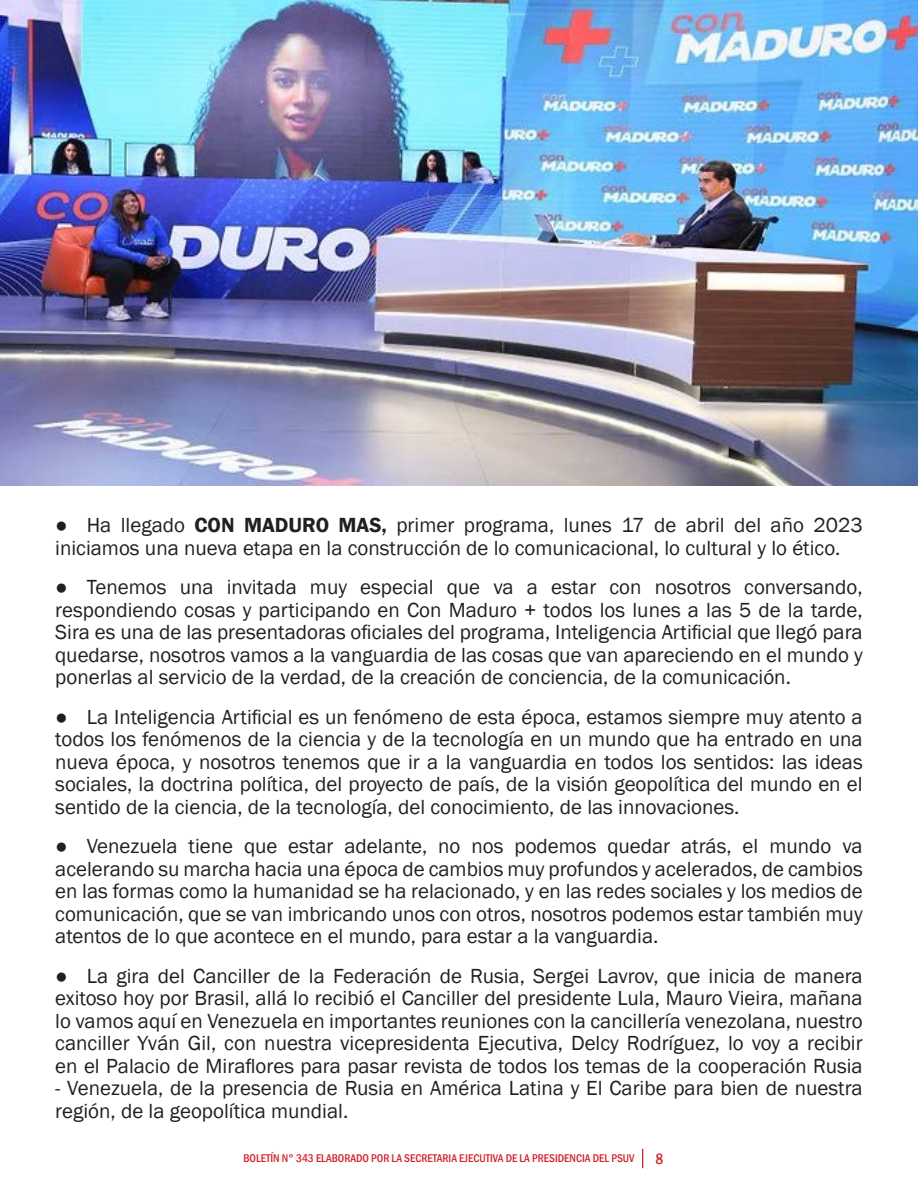
<style>
.page{position:relative;width:918px;height:1188px;background:#fff}
.page>*{position:absolute;margin:0;border:0;box-sizing:border-box;transform-origin:0 0}
.Estilo_de_párrafo_1{font:21px/22.5px "Franklin Gothic";color:#231f20;text-align:justify}
.t1{font:500 condensed 15.3px "Franklin Gothic";color:#d1232a}
.t2{font:500 condensed 11.55px "Franklin Gothic";color:#d1232a}
.s1{font-weight:600}
</style>
<div class="page">
<svg style="left:642px;top:1149px;width:1px;height:19px"></svg>
<img style="left:0;top:0;width:918px;height:485px">
<p class="Estilo_de_párrafo_1" style="left:55px;top:515px;width:809px">● Ha llegado <span class="s1">CON MADURO MAS,</span> primer programa, lunes 17 de abril del año 2023 iniciamos una nueva etapa en la construcción de lo comunicacional, lo cultural y lo ético.</p>
<p class="Estilo_de_párrafo_1" style="left:55px;top:577px;width:809px">● Tenemos una invitada muy especial que va a estar con nosotros conversando, respondiendo cosas y participando en Con Maduro + todos los lunes a las 5 de la tarde, Sira es una de las presentadoras oficiales del programa, Inteligencia Artificial que llegó para quedarse, nosotros vamos a la vanguardia de las cosas que van apareciendo en el mundo y ponerlas al servicio de la verdad, de la creación de conciencia, de la comunicación.</p>
<p class="Estilo_de_párrafo_1" style="left:55px;top:706px;width:809px">● La Inteligencia Artificial es un fenómeno de esta época, estamos siempre muy atento a todos los fenómenos de la ciencia y de la tecnología en un mundo que ha entrado en una nueva época, y nosotros tenemos que ir a la vanguardia en todos los sentidos: las ideas sociales, la doctrina política, del proyecto de país, de la visión geopolítica del mundo en el sentido de la ciencia, de la tecnología, del conocimiento, de las innovaciones.</p>
<p class="Estilo_de_párrafo_1" style="left:55px;top:836px;width:809px">● Venezuela tiene que estar adelante, no nos podemos quedar atrás, el mundo va acelerando su marcha hacia una época de cambios muy profundos y acelerados, de cambios en las formas como la humanidad se ha relacionado, y en las redes sociales y los medios de comunicación, que se van imbricando unos con otros, nosotros podemos estar también muy atentos de lo que acontece en el mundo, para estar a la vanguardia.</p>
<p class="Estilo_de_párrafo_1" style="left:55px;top:965px;width:809px">● La gira del Canciller de la Federación de Rusia, Sergei Lavrov, que inicia de manera exitoso hoy por Brasil, allá lo recibió el Canciller del presidente Lula, Mauro Vieira, mañana lo vamos aquí en Venezuela en importantes reuniones con la cancillería venezolana, nuestro canciller Yván Gil, con nuestra vicepresidenta Ejecutiva, Delcy Rodríguez, lo voy a recibir en el Palacio de Miraflores para pasar revista de todos los temas de la cooperación Rusia</p>
<p class="Estilo_de_párrafo_1" style="left:55px;top:1078px;width:809px">- Venezuela, de la presencia de Rusia en América Latina y El Caribe para bien de nuestra región, de la geopolítica mundial.</p>
<p class="t2" style="left:243px;top:1150px;width:393px">BOLETÍN N° 343 ELABORADO POR LA SECRETARIA EJECUTIVA DE LA PRESIDENCIA DEL PSUV</p>
<p class="t1" style="left:655px;top:1149px;width:9px">8</p>
</div>
